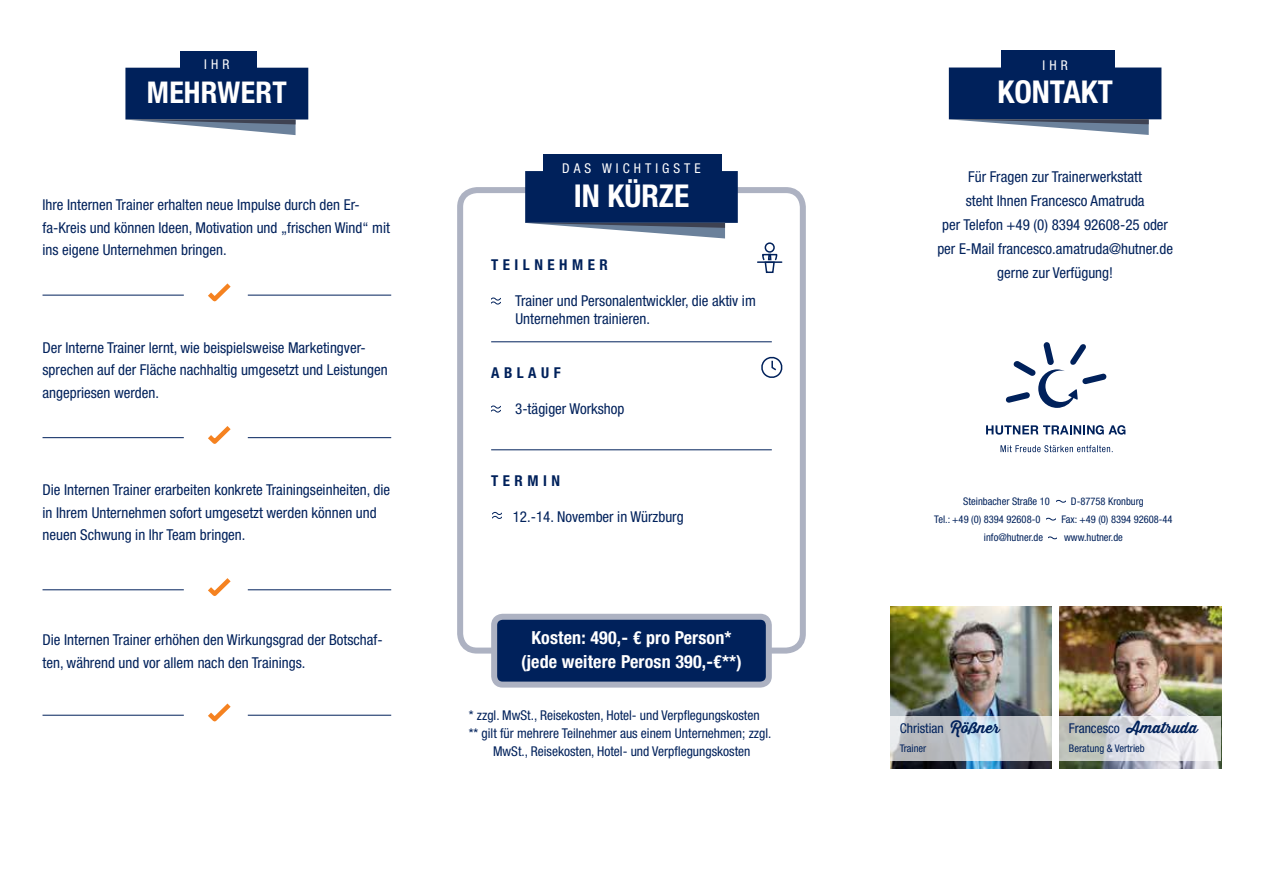
<style>
.page{position:relative;width:1263px;height:893px;background:#fff}
.page>*{position:absolute;margin:0;border:0;box-sizing:border-box;transform-origin:0 0}
.t1{font:700 condensed 31.5px "Helvetica Neue LT Std";color:#fff}
.t2{font:700 condensed 30px "Helvetica Neue LT Std";letter-spacing:.005em;color:#fff}
.t3{font:700 condensed 18px/24px "Helvetica Neue LT Std";letter-spacing:.01em;color:#fff;text-align:center}
.t4{font:condensed 15px/22.5px "Helvetica Neue LT Std";color:#00215b}
.t5{font:700 condensed 15px "Helvetica Neue LT Std";letter-spacing:.3em;color:#00215b}
.t6{font:condensed 13.5px "Helvetica Neue LT Std";color:#00215b}
.t7{font:condensed 13.5px "Helvetica Neue LT Std";letter-spacing:.3em;color:#fff}
.t8{font:condensed 10.5px "Helvetica Neue LT Std";color:#00215b}
.s1{font-family:"Thirsty Script";font-weight:700;font-stretch:normal;font-size:15px}
</style>
<div class="page">
<div style="left:180px;top:51px;width:76px;height:18px;background:#00215b"></div>
<div style="left:125px;top:68px;width:183px;height:51px;background:#00215b"></div>
<svg style="left:125px;top:119px;width:171px;height:16px"></svg>
<svg style="left:208px;top:283px;width:23px;height:19px"></svg>
<hr style="left:43px;top:295px;width:141px;height:1px;background:#00215b">
<hr style="left:248px;top:295px;width:143px;height:1px;background:#00215b">
<svg style="left:208px;top:426px;width:23px;height:18px"></svg>
<hr style="left:43px;top:437px;width:141px;height:1px;background:#00215b">
<hr style="left:248px;top:437px;width:143px;height:1px;background:#00215b">
<svg style="left:208px;top:578px;width:23px;height:18px"></svg>
<hr style="left:43px;top:590px;width:141px;height:1px;background:#00215b">
<hr style="left:248px;top:590px;width:143px;height:1px;background:#00215b">
<svg style="left:208px;top:703px;width:23px;height:19px"></svg>
<hr style="left:43px;top:715px;width:141px;height:1px;background:#00215b">
<hr style="left:248px;top:715px;width:143px;height:1px;background:#00215b">
<div style="left:457px;top:187px;width:349px;height:467px;border:6px solid #adb2c2;border-radius:17px"></div>
<hr style="left:758px;top:261px;width:24px;height:2px;background:#00215b">
<svg style="left:761px;top:242px;width:17px;height:31px"></svg>
<svg style="left:491px;top:298px;width:9px;height:6px"></svg>
<hr style="left:491px;top:342px;width:281px;height:1px;background:#00215b">
<svg style="left:761px;top:356px;width:22px;height:22px"></svg>
<svg style="left:491px;top:406px;width:9px;height:6px"></svg>
<hr style="left:491px;top:450px;width:281px;height:1px;background:#00215b">
<div style="left:494px;top:617px;width:275px;height:68px;background:#00215b;border-radius:9px"></div>
<div style="left:491px;top:614px;width:281px;height:74px;border:6px solid #adb2c2;border-radius:9px"></div>
<div style="left:543px;top:154px;width:179px;height:19px;background:#00215b"></div>
<div style="left:525px;top:171px;width:213px;height:52px;background:#00215b"></div>
<svg style="left:528px;top:223px;width:197px;height:15px"></svg>
<div style="left:1001px;top:51px;width:113px;height:18px;background:#00215b"></div>
<div style="left:949px;top:68px;width:212px;height:51px;background:#00215b"></div>
<svg style="left:949px;top:119px;width:200px;height:16px"></svg>
<svg style="left:1000px;top:445px;width:113px;height:7px"></svg>
<svg style="left:986px;top:425px;width:139px;height:10px"></svg>
<svg style="left:1005px;top:342px;width:102px;height:66px"></svg>
<svg style="left:1057px;top:500px;width:8px;height:3px"></svg>
<svg style="left:1046px;top:518px;width:9px;height:3px"></svg>
<svg style="left:1048px;top:536px;width:9px;height:3px"></svg>
<svg style="left:493px;top:512px;width:9px;height:7px"></svg>
<img style="left:1059px;top:607px;width:162px;height:161px">
<img style="left:890px;top:607px;width:162px;height:161px">
<svg style="left:890px;top:716px;width:331px;height:44px;background:#cfd3d6"></svg>
<p class="t7" style="left:204px;top:57px;width:27px">IHR</p>
<h2 class="t2" style="left:147px;top:74px;width:141px">MEHRWERT</h2>
<p class="t4" style="left:43px;top:194px;width:349px">Ihre Internen Trainer erhalten neue Impulse durch den Er&shy;fa-Kreis und können Ideen, Motivation und „frischen Wind“ mit ins eigene Unternehmen bringen.</p>
<p class="t4" style="left:43px;top:336px;width:347px">Der Interne Trainer lernt, wie beispielsweise Marketingver&shy;sprechen auf der Fläche nachhaltig umgesetzt und Leistungen angepriesen werden.</p>
<p class="t4" style="left:43px;top:479px;width:349px">Die Internen Trainer erarbeiten konkrete Trainingseinheiten, die in Ihrem Unternehmen sofort umgesetzt werden können und neuen Schwung in Ihr Team bringen.</p>
<p class="t4" style="left:43px;top:629px;width:342px">Die Internen Trainer erhöhen den Wirkungsgrad der Botschaf&shy;ten, während und vor allem nach den Trainings.</p>
<p class="t7" style="left:562px;top:161px;width:140px">DAS WICHTIGSTE</p>
<h1 class="t1" style="left:574px;top:177px;width:117px">IN KÜRZE</h1>
<p class="t5" style="left:491px;top:256px;width:118px">TEILNEHMER</p>
<p class="t4" style="left:515px;top:292px;width:242px;line-height:18px">Trainer und Personalentwickler, die aktiv im<br>Unternehmen trainieren.</p>
<p class="t5" style="left:491px;top:364px;width:71px">ABLAUF</p>
<p class="t4" style="left:515px;top:397px;width:111px">3-tägiger Workshop</p>
<p class="t5" style="left:491px;top:472px;width:70px">TERMIN</p>
<p class="t4" style="left:513px;top:505px;width:172px">12.-14. November in Würzburg</p>
<p class="t3" style="left:521px;top:625px;width:222px">Kosten: 490,- € pro Person* (jede weitere Perosn 390,-€**)</p>
<p class="t6" style="left:469px;top:707px;width:292px">* zzgl. MwSt., Reisekosten, Hotel- und Verpflegungskosten</p>
<p class="t6" style="left:469px;top:725px;width:304px">** gilt für mehrere Teilnehmer aus einem Unternehmen; zzgl.</p>
<p class="t6" style="left:493px;top:743px;width:259px">MwSt., Reisekosten, Hotel- und Verpflegungskosten</p>
<p class="t7" style="left:1042px;top:57px;width:27px">IHR</p>
<h1 class="t1" style="left:997px;top:73px;width:117px">KONTAKT</h1>
<p class="t4" style="left:937px;top:165px;width:237px;line-height:24px;text-align:center">Für Fragen zur Trainerwerkstatt<br>steht Ihnen Francesco Amatruda<br>per Telefon +49 (0) 8394 92608-25 oder per E-Mail francesco.amatruda@hutner.de gerne zur Verfügung!</p>
<p class="t8" style="left:963px;top:495px;width:88px">Steinbacher Straße 10</p>
<p class="t8" style="left:1071px;top:495px;width:74px">D-87758 Kronburg</p>
<p class="t8" style="left:934px;top:513px;width:108px">Tel.: +49 (0) 8394 92608-0</p>
<p class="t8" style="left:1061px;top:513px;width:113px">Fax: +49 (0) 8394 92608-44</p>
<p class="t8" style="left:984px;top:531px;width:61px">info@hutner.de</p>
<p class="t8" style="left:1064px;top:531px;width:60px">www.hutner.de</p>
<p class="t6" style="left:900px;top:720px;width:101px">Christian <span class="s1">Rößner</span></p>
<p class="t8" style="left:900px;top:743px;width:28px">Trainer</p>
<p class="t6" style="left:1069px;top:720px;width:130px">Francesco <span class="s1">Amatruda</span></p>
<p class="t8" style="left:1069px;top:743px;width:77px">Beratung &amp; Vertrieb</p>
</div>
